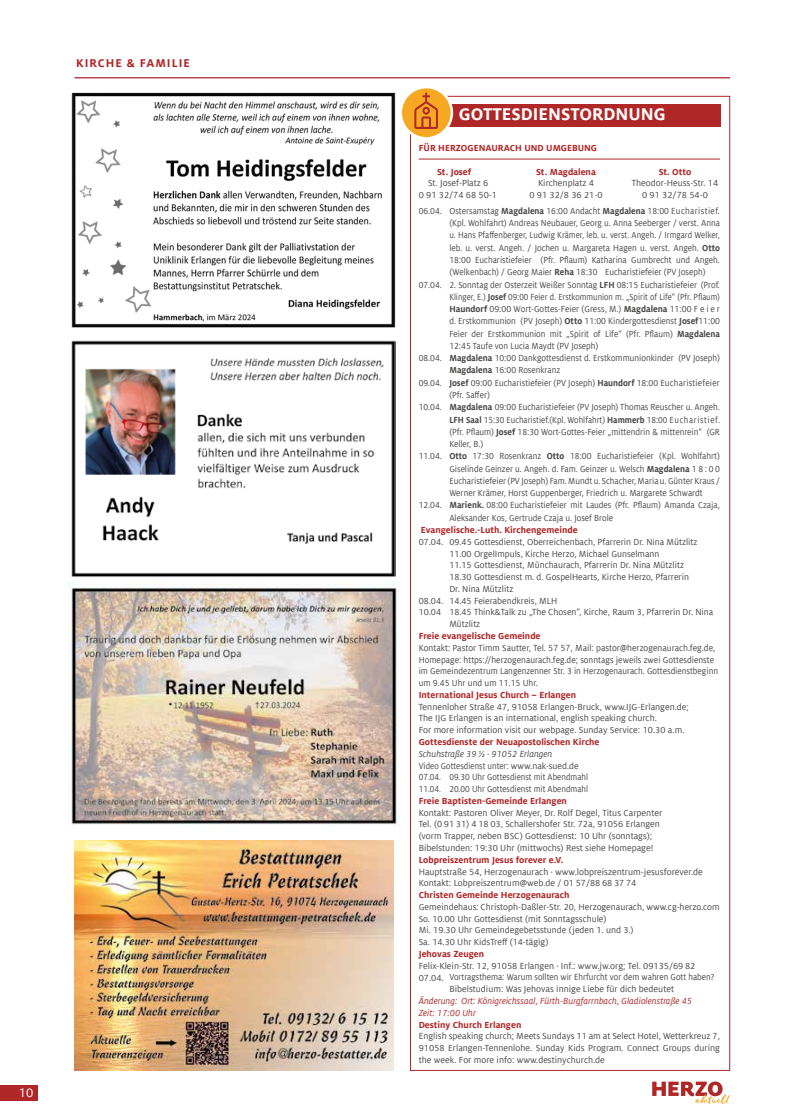
<style>
.page{position:relative;width:794px;height:1117px;background:#fff}
.page>*{position:absolute;margin:0;border:0;box-sizing:border-box;transform-origin:0 0}
.t1{font:700 18.75px "Milo Offc";color:#fff}
.t2{font:13.75px "Milo Offc";color:#fff}
.t3{font:700 12.5px "Milo Offc";letter-spacing:.08em;color:#b02728}
.t4{font:9.75px/11.8px "Milo Offc";color:#4a4a49}
.t5{font:9.75px "Milo Offc";color:#4a4a49;scale:.93 1}
.t6{font:700 9.75px "Milo Offc";color:#b02728}
.t7{font:9.75px/11.8px "Milo Offc";color:#4a4a49;scale:.9 1}
.t8{font:italic 9.75px/11.8px "Milo Offc";color:#b02728}
.t9{font:9.75px "Milo Offc";color:#4a4a49;scale:.88 1}
.t10{font:9.75px "Milo Offc";color:#4a4a49;scale:.95 1}
.t11{font:italic 9.75px "Milo Offc";color:#4a4a49}
.s1{font-weight:700}
</style>
<div class="page">
<hr style="left:74px;top:77px;width:656px;height:1px;background:#b02728">
<svg style="left:652px;top:1081px;width:78px;height:22px"></svg>
<div style="left:0;top:1084px;width:37px;height:16px;background:#b02728"></div>
<img style="left:74px;top:840px;width:319px;height:230px">
<hr style="left:419px;top:158px;width:301px;height:1px;background:#b02728">
<div style="left:422px;top:104px;width:299px;height:23px;background:#b02728"></div>
<svg style="left:401px;top:87px;width:51px;height:51px"></svg>
<div style="left:399px;top:86px;width:54px;height:53px;border:2px solid #fff;border-radius:50%"></div>
<svg style="left:414px;top:93px;width:24px;height:36px"></svg>
<img style="left:71px;top:340px;width:324px;height:237px">
<img style="left:71px;top:92px;width:325px;height:236px">
<img style="left:69px;top:582px;width:330px;height:245px">
<p class="t3" style="left:76px;top:56px;width:115px">KIRCHE &amp; FAMILIE</p>
<h2 class="t2" style="left:19px;top:1084px;width:16px">10</h2>
<h1 class="t1" style="left:459px;top:104px;width:208px">GOTTESDIENSTORDNUNG</h1>
<p class="t6" style="left:419px;top:142px;width:180px">FÜR HERZOGENAURACH UND UMGEBUNG</p>
<p class="t6" style="left:437px;top:166px;width:36px">St. Josef</p>
<p class="t6" style="left:536px;top:166px;width:61px">St. Magdalena</p>
<p class="t6" style="left:658px;top:166px;width:34px">St. Otto</p>
<p class="t4" style="left:428px;top:177px;width:62px">St. Josef-Platz 6</p>
<p class="t4" style="left:538px;top:177px;width:58px">Kirchenplatz 4</p>
<p class="t4" style="left:632px;top:177px;width:88px">Theodor-Heuss-Str. 14</p>
<p class="t4" style="left:419px;top:189px;width:80px">0 91 32/74 68 50-1</p>
<p class="t4" style="left:529px;top:189px;width:75px">0 91 32/8 36 21-0</p>
<p class="t4" style="left:419px;top:187px;width:303px;line-height:15.8px;text-indent:223px">0 91 32/78 54-0<br>06.04. Ostersamstag <span class="s1">Magdalena</span> 16:00 Andacht <span class="s1">Magdalena</span> 18:00 Eucharistief.</p>
<p class="t5" style="left:449px;top:218px;width:292px">(Kpl. Wohlfahrt) Andreas Neubauer, Georg u. Anna Seeberger / verst. Anna</p>
<p class="t7" style="left:449px;top:229px;width:302px">u. Hans Pfaffenberger, Ludwig Krämer, leb. u. verst. Angeh. / Irmgard Welker,</p>
<p class="t5" style="left:449px;top:242px;width:292px">leb. u. verst. Angeh. / Jochen u. Margareta Hagen u. verst. Angeh. <span class="s1">Otto</span></p>
<p class="t5" style="left:449px;top:254px;width:292px">18:00 Eucharistiefeier (Pfr. Pflaum) Katharina Gumbrecht und Angeh.</p>
<p class="t5" style="left:449px;top:267px;width:277px">(Welkenbach) / Georg Maier <span class="s1">Reha</span> 18:30 Eucharistiefeier (PV Joseph)</p>
<p class="t5" style="left:419px;top:279px;width:325px">07.04. 2. Sonntag der Osterzeit Weißer Sonntag <span class="s1">LFH</span> 08:15 Eucharistiefeier (Prof.</p>
<p class="t9" style="left:449px;top:291px;width:309px">Klinger, E.) <span class="s1">Josef</span> 09:00 Feier d. Erstkommunion m. „Spirit of Life“ (Pfr. Pflaum)</p>
<p class="t10" style="left:449px;top:304px;width:286px"><span class="s1">Haundorf</span> 09:00 Wort-Gottes-Feier (Gress, M.) <span class="s1">Magdalena</span> 11:00 F e i e r</p>
<p class="t5" style="left:449px;top:316px;width:292px">d. Erstkommunion (PV Joseph) <span class="s1">Otto</span> 11:00 Kindergottesdienst <span class="s1">Josef</span>11:00</p>
<p class="t5" style="left:449px;top:328px;width:292px">Feier der Erstkommunion mit „Spirit of Life“ (Pfr. Pflaum) <span class="s1">Magdalena</span></p>
<p class="t5" style="left:449px;top:340px;width:162px">12:45 Taufe von Lucia Maydt (PV Joseph)</p>
<p class="t5" style="left:419px;top:353px;width:325px">08.04. <span class="s1">Magdalena</span> 10:00 Dankgottesdienst d. Erstkommunionkinder (PV Joseph)</p>
<p class="t5" style="left:449px;top:365px;width:121px"><span class="s1">Magdalena</span> 16:00 Rosenkranz</p>
<p class="t5" style="left:419px;top:377px;width:325px">09.04. <span class="s1">Josef</span> 09:00 Eucharistiefeier (PV Joseph) <span class="s1">Haundorf</span> 18:00 Eucharistiefeier</p>
<p class="t5" style="left:449px;top:389px;width:45px">(Pfr. Saffer)</p>
<p class="t5" style="left:419px;top:402px;width:325px">10.04. <span class="s1">Magdalena</span> 09:00 Eucharistiefeier (PV Joseph) Thomas Reuscher u. Angeh.</p>
<p class="t7" style="left:449px;top:413px;width:302px"><span class="s1">LFH Saal</span> 15:30 Eucharistief.(Kpl. Wohlfahrt) <span class="s1">Hammerb</span> 18:00 Eucharistief.</p>
<p class="t5" style="left:449px;top:426px;width:292px">(Pfr. Pflaum) <span class="s1">Josef</span> 18:30 Wort-Gottes-Feier „mittendrin &amp; mittenrein“ (GR</p>
<p class="t5" style="left:449px;top:438px;width:38px">Keller, B.)</p>
<p class="t5" style="left:419px;top:451px;width:325px">11.04. <span class="s1">Otto</span> 17:30 Rosenkranz <span class="s1">Otto</span> 18:00 Eucharistiefeier (Kpl. Wohlfahrt)</p>
<p class="t5" style="left:449px;top:463px;width:292px">Giselinde Geinzer u. Angeh. d. Fam. Geinzer u. Welsch <span class="s1">Magdalena</span> 1 8 : 0 0</p>
<p class="t5" style="left:449px;top:475px;width:292px">Eucharistiefeier (PV Joseph) Fam. Mundt u. Schacher, Maria u. Günter Kraus /</p>
<p class="t5" style="left:449px;top:487px;width:274px">Werner Krämer, Horst Guppenberger, Friedrich u. Margarete Schwardt</p>
<p class="t5" style="left:419px;top:500px;width:325px">12.04. <span class="s1">Marienk.</span> 08:00 Eucharistiefeier mit Laudes (Pfr. Pflaum) Amanda Czaja,</p>
<p class="t5" style="left:449px;top:512px;width:178px">Aleksander Kos, Gertrude Czaja u. Josef Brole</p>
<p class="t6" style="left:421px;top:524px;width:158px">Evangelische.-Luth. Kirchengemeinde</p>
<p class="t4" style="left:419px;top:536px;width:280px">07.04. 09.45 Gottesdienst, Oberreichenbach, Pfarrerin Dr. Nina Mützlitz</p>
<p class="t4" style="left:449px;top:547px;width:212px">11.00 OrgelImpuls, Kirche Herzo, Michael Gunselmann</p>
<p class="t4" style="left:449px;top:559px;width:236px">11.15 Gottesdienst, Münchaurach, Pfarrerin Dr. Nina Mützlitz</p>
<p class="t4" style="left:449px;top:571px;width:241px">18.30 Gottesdienst m. d. GospelHearts, Kirche Herzo, Pfarrerin</p>
<p class="t4" style="left:449px;top:583px;width:65px">Dr. Nina Mützlitz</p>
<p class="t4" style="left:419px;top:594px;width:140px">08.04. 14.45 Feierabendkreis, MLH</p>
<p class="t4" style="left:419px;top:606px;width:296px">10.04 18.45 Think&amp;Talk zu „The Chosen“, Kirche, Raum 3, Pfarrerin Dr. Nina</p>
<p class="t4" style="left:449px;top:618px;width:32px">Mützlitz</p>
<p class="t6" style="left:419px;top:630px;width:123px">Freie evangelische Gemeinde</p>
<p class="t4" style="left:419px;top:641px;width:301px">Kontakt: Pastor Timm Sautter, Tel. 57 57, Mail: pastor@herzogenaurach.feg.de, Homepage: https://herzogenaurach.feg.de; sonntags jeweils zwei Gottesdienste im Gemeindezentrum Langenzenner Str. 3 in Herzogenaurach. Gottesdienstbeginn um 9.45 Uhr und um 11.15 Uhr.</p>
<p class="t6" style="left:419px;top:689px;width:159px">International Jesus Church – Erlangen</p>
<p class="t4" style="left:419px;top:700px;width:272px">Tennenloher Straße 47, 91058 Erlangen-Bruck, www.IJG-Erlangen.de;<br>The IJG Erlangen is an international, english speaking church.<br>For more information visit our webpage. Sunday Service: 10.30 a.m.</p>
<p class="t6" style="left:419px;top:736px;width:182px">Gottesdienste der Neuapostolischen Kirche</p>
<p class="t11" style="left:419px;top:748px;width:135px">Schuhstraße 39 ½ · 91052 Erlangen</p>
<p class="t7" style="left:419px;top:759px;width:190px">Video Gottesdienst unter: www.nak-sued.de<br>07.04. 09.30 Uhr Gottesdienst mit Abendmahl<br>11.04. 20.00 Uhr Gottesdienst mit Abendmahl</p>
<p class="t6" style="left:419px;top:795px;width:150px">Freie Baptisten-Gemeinde Erlangen</p>
<p class="t4" style="left:419px;top:806px;width:245px">Kontakt: Pastoren Oliver Meyer, Dr. Rolf Degel, Titus Carpenter Tel. (0 91 31) 4 18 03, Schallershofer Str. 72a, 91056 Erlangen (vorm Trapper, neben BSC) Gottesdienst: 10 Uhr (sonntags); Bibelstunden: 19:30 Uhr (mittwochs) Rest siehe Homepage!</p>
<p class="t6" style="left:419px;top:854px;width:146px">Lobpreiszentrum Jesus forever e.V.</p>
<p class="t4" style="left:419px;top:865px;width:285px">Hauptstraße 54, Herzogenaurach · www.lobpreiszentrum-jesusforever.de<br>Kontakt: Lobpreiszentrum@web.de / 01 57/88 68 37 74</p>
<p class="t6" style="left:419px;top:889px;width:152px">Christen Gemeinde Herzogenaurach</p>
<p class="t4" style="left:419px;top:900px;width:302px">Gemeindehaus: Christoph-Daßler-Str. 20, Herzogenaurach, www.cg-herzo.com So. 10.00 Uhr Gottesdienst (mit Sonntagsschule)<br>Mi. 19.30 Uhr Gemeindegebetsstunde (jeden 1. und 3.)<br>Sa. 14.30 Uhr KidsTreff (14-tägig)</p>
<p class="t6" style="left:419px;top:948px;width:67px">Jehovas Zeugen</p>
<p class="t4" style="left:419px;top:959px;width:278px">Felix-Klein-Str. 12, 91058 Erlangen · Inf.: www.jw.org; Tel. 09135/69 82</p>
<p class="t4" style="left:419px;top:971px;width:297px">07.04. Vortragsthema: Warum sollten wir Ehrfurcht vor dem wahren Gott haben?</p>
<p class="t4" style="left:449px;top:983px;width:226px">Bibelstudium: Was Jehovas innige Liebe für dich bedeutet</p>
<p class="t8" style="left:419px;top:994px;width:275px">Änderung: Ort: Königreichssaal, Fürth-Burgfarrnbach, Gladiolenstraße 45<br>Zeit: 17:00 Uhr</p>
<p class="t6" style="left:419px;top:1018px;width:104px">Destiny Church Erlangen</p>
<p class="t4" style="left:419px;top:1030px;width:303px;text-align:justify">English speaking church; Meets Sundays 11 am at Select Hotel, Wetterkreuz 7, 91058 Erlangen-Tennenlohe. Sunday Kids Program. Connect Groups during the week. For more info: www.destinychurch.de</p>
</div>
